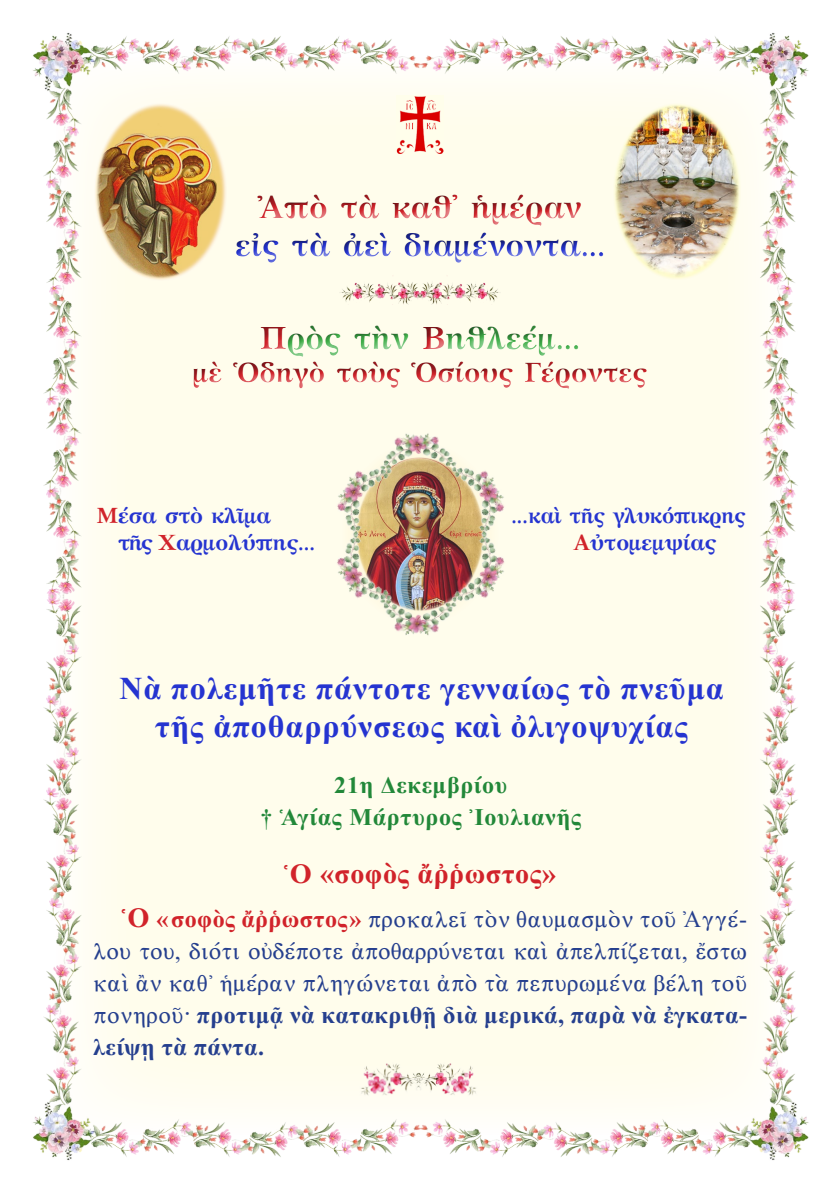
<style>
.page{position:relative;width:840px;height:1191px;background:#fff}
.page>*{position:absolute;margin:0;border:0;box-sizing:border-box;transform-origin:0 0}
.t1{font:32px/38.4px "CTOS New Times Bold Test 1";letter-spacing:.03em;color:#2534d0;text-align:center}
.t2{font:700 32px "GFS Artemisia";color:#2534d0}
.t3{font:700 32px "GFS Artemisia";color:#40ae49}
.t4{font:700 32px "GFS Artemisia";color:#d1232a}
.t5{font:700 28px "GFS Artemisia";color:#d1232a}
.t6{font:28px "CTOS New Times Bold Test 1";letter-spacing:.02em;color:#d1232a}
.t7{font:24px/32px "CTOS New Times Roman Test 1";letter-spacing:.02em;color:#253f8e;text-align:justify}
.t8{font:24px "CTOS New Times Bold Test 1";letter-spacing:.03em;color:#228839}
.t9{font:700 22px "GFS Artemisia";letter-spacing:-.01em;color:#2534d0}
.t10{font:700 22px "GFS Artemisia";letter-spacing:-.01em;color:#2534d0;scale:.96 1}
.s1{color:#d1232a}
.s2{font-family:"CTOS New Times Bold Test 1";font-size:28px;color:#d1232a}
.s3{font-family:"CTOS New Times Bold Test 1";color:#d1232a}
.s4{font-family:"CTOS New Times Bold Test 1"}
</style>
<div class="page">
<img style="left:33px;top:32px;width:776px;height:1129px">
<img style="left:396px;top:96px;width:47px;height:58px">
<div style="left:225px;top:185px;width:391px;height:86px;background:#fffdec"></div>
<div style="left:222px;top:181px;width:392px;height:84px;background:#231f20;opacity:.75"></div>
<div style="left:179px;top:311px;width:479px;height:87px;background:#231f20;opacity:.75"></div>
<img style="left:95px;top:104px;width:131px;height:177px">
<img style="left:613px;top:103px;width:127px;height:176px">
<div style="left:370px;top:636px;width:96px;height:32px;background:#fffdec"></div>
<img style="left:295px;top:554px;width:249px;height:82px">
<div style="left:370px;top:400px;width:96px;height:33px;background:#fffdec"></div>
<img style="left:295px;top:431px;width:126px;height:124px">
<img style="left:420px;top:433px;width:124px;height:121px">
<img style="left:431px;top:274px;width:69px;height:31px">
<img style="left:339px;top:274px;width:92px;height:31px">
<img style="left:355px;top:1054px;width:54px;height:52px">
<img style="left:409px;top:1054px;width:71px;height:52px">
<h1 class="t4" style="left:258px;top:180px;width:325px">Ἀπὸ τὰ καθ᾿ ἡμέραν</h1>
<h1 class="t2" style="left:235px;top:219px;width:371px">εἰς τὰ ἀεὶ διαμένοντα...</h1>
<h1 class="t3" style="left:260px;top:311px;width:321px"><span class="s1">Π</span>ρὸς τὴν <span class="s1">Β</span>ηθλεέμ...</h1>
<p class="t5" style="left:193px;top:349px;width:455px">μὲ Ὁδηγὸ τοὺς Ὁσίους Γέροντες</p>
<p class="t9" style="left:96px;top:497px;width:176px"><span class="s1">Μ</span>έσα στὸ κλῖμα</p>
<p class="t9" style="left:118px;top:524px;width:198px">τῆς <span class="s1">Χ</span>αρμολύπης...</p>
<p class="t10" style="left:511px;top:497px;width:245px">...καὶ τῆς γλυκόπικρης</p>
<p class="t9" style="left:572px;top:524px;width:145px"><span class="s1">Α</span>ὐτομεμψίας</p>
<p class="t1" style="left:119px;top:669px;width:605px">Νὰ πολεμῆτε πάντοτε γενναίως τὸ πνεῦμα τῆς ἀποθαρρύνσεως καὶ ὀλιγοψυχίας</p>
<p class="t8" style="left:334px;top:772px;width:174px">21η Δεκεμβρίου</p>
<p class="t8" style="left:260px;top:804px;width:322px">† Ἁγίας Μάρτυρος Ἰουλιανῆς</p>
<p class="t6" style="left:284px;top:858px;width:273px">Ὁ «σοφὸς ἄῤῥωστος»</p>
<p class="t7" style="left:93px;top:902px;width:655px;text-indent:28px"><span class="s2">Ὁ</span> <span class="s3">«σοφὸς ἄῤῥωστος»</span> προκαλεῖ τὸν θαυμασμὸν τοῦ Ἀγγέ&shy;λου του, διότι οὐδέποτε ἀποθαρρύνεται καὶ ἀπελπίζεται, ἔστω καὶ ἂν καθ᾿ ἡμέραν πληγώνεται ἀπὸ τὰ πεπυρωμένα βέλη τοῦ πονηροῦ· <span class="s4">προτιμᾷ νὰ κατακριθῇ διὰ μερικά, παρὰ νὰ ἐγκατα&shy;λείψῃ τὰ πάντα.</span></p>
</div>
